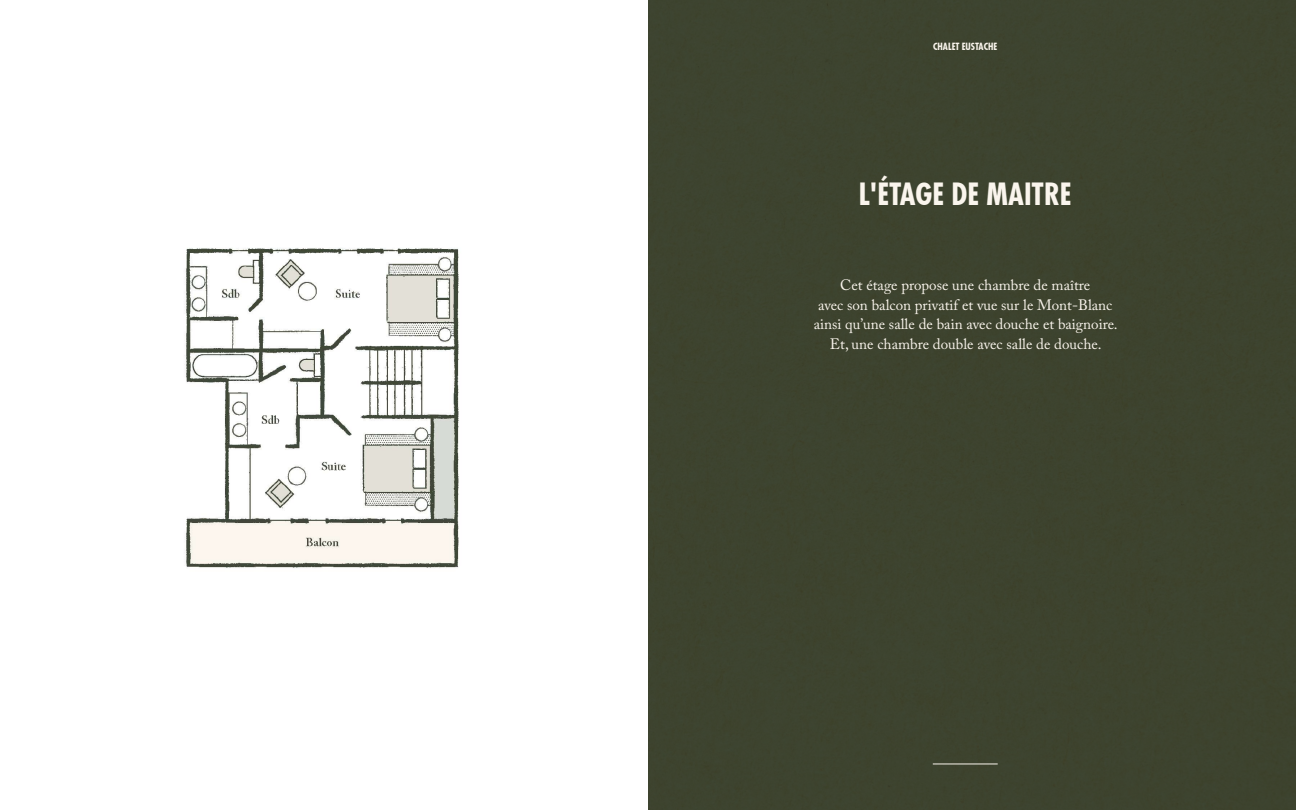
<style>
.page{position:relative;width:1296px;height:810px;background:#fff}
.page>*{position:absolute;margin:0;border:0;box-sizing:border-box;transform-origin:0 0}
.t1{font:700 condensed 30px "Futura LT Pro";color:#faf5ed}
.t2{font:15px/19.5px "Adobe Caslon Pro";color:#faf5ed;text-align:center}
.t3{font:700 condensed 9.75px "Futura LT Pro";color:#faf5ed}
</style>
<div class="page">
<div style="left:648px;top:0;width:648px;height:810px;background:#3d432e"></div>
<img style="left:185px;top:248px;width:274px;height:320px">
<hr style="left:933px;top:764px;width:65px;height:1px;background:#faf5ed">
<p class="t3" style="left:933px;top:40px;width:66px">CHALET EUSTACHE</p>
<h1 class="t1" style="left:859px;top:174px;width:214px">L'ÉTAGE DE MAITRE</h1>
<p class="t2" style="left:814px;top:275px;width:306px">Cet étage propose une chambre de maître<br>avec son balcon privatif et vue sur le Mont-Blanc ainsi qu’une salle de bain avec douche et baignoire.<br>Et, une chambre double avec salle de douche.</p>
</div>
